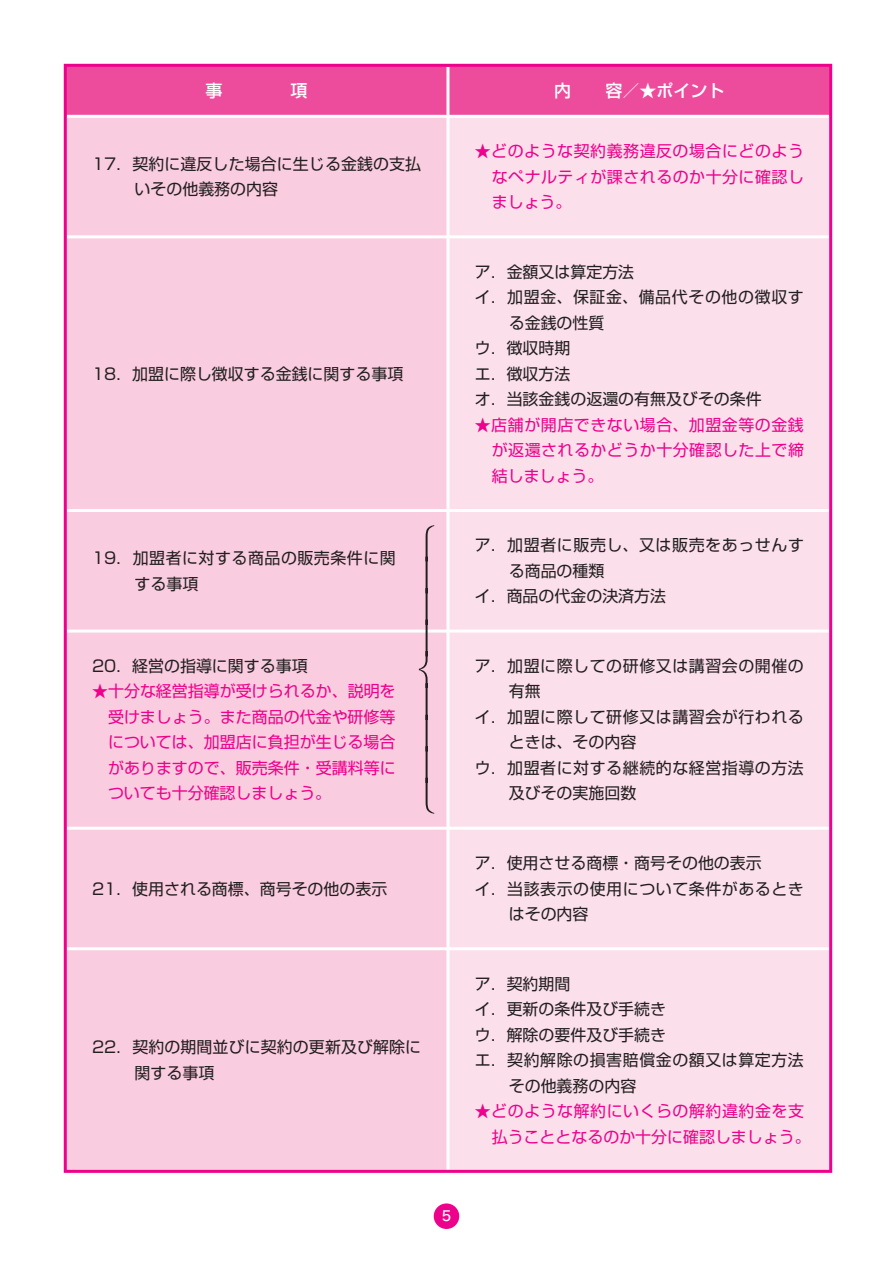
<style>
.page{position:relative;width:893px;height:1263px;background:#fff}
.page>*{position:absolute;margin:0;border:0;box-sizing:border-box;transform-origin:0 0}
.杮暥{font:500 16.95px "Shin Go Pro";color:#fff}
.杮暥-2{font:15.9px/25.5px "Shin Go Pro";letter-spacing:.03em;color:#ed028c;text-align:justify}
.杮暥-3{font:15.9px/25.5px "Shin Go Pro";color:#231f20}
.杮暥-4{font:15.9px/25.5px "Shin Go Pro";letter-spacing:.035em;color:#231f20}
.杮暥-5{font:15.9px/25.5px "Shin Go Pro";letter-spacing:.04em;color:#231f20}
.杮暥-6{font:13.8px "Hira Kaku Std W5";color:#fff}
</style>
<div class="page">
<div style="left:434px;top:1203px;width:25px;height:26px;background:#ed028c;border-radius:50%"></div>
<div style="left:67px;top:67px;width:762px;height:48px;background:#ed4c9c"></div>
<div style="left:67px;top:118px;width:379px;height:1052px;background:#f9ccdf"></div>
<div style="left:449px;top:118px;width:380px;height:1052px;background:#fbdfeb"></div>
<hr style="left:446px;top:67px;width:3px;height:48px;background:#fff">
<hr style="left:67px;top:235px;width:382px;height:3px;background:#fff">
<hr style="left:449px;top:235px;width:380px;height:3px;background:#fff">
<hr style="left:67px;top:509px;width:382px;height:3px;background:#fff">
<hr style="left:449px;top:509px;width:380px;height:3px;background:#fff">
<hr style="left:67px;top:630px;width:382px;height:3px;background:#fff">
<hr style="left:449px;top:630px;width:380px;height:3px;background:#fff">
<hr style="left:67px;top:827px;width:382px;height:3px;background:#fff">
<hr style="left:449px;top:827px;width:380px;height:3px;background:#fff">
<hr style="left:67px;top:947px;width:382px;height:3px;background:#fff">
<hr style="left:449px;top:947px;width:380px;height:3px;background:#fff">
<hr style="left:64px;top:64px;width:384px;height:3px;background:#ed028c">
<hr style="left:64px;top:67px;width:3px;height:49px;background:#ed028c">
<hr style="left:448px;top:64px;width:384px;height:3px;background:#ed028c">
<hr style="left:829px;top:67px;width:3px;height:49px;background:#ed028c">
<hr style="left:64px;top:116px;width:3px;height:121px;background:#ed028c">
<hr style="left:829px;top:116px;width:3px;height:121px;background:#ed028c">
<hr style="left:64px;top:237px;width:3px;height:273px;background:#ed028c">
<hr style="left:829px;top:237px;width:3px;height:273px;background:#ed028c">
<hr style="left:64px;top:510px;width:3px;height:121px;background:#ed028c">
<hr style="left:829px;top:510px;width:3px;height:121px;background:#ed028c">
<hr style="left:64px;top:631px;width:3px;height:197px;background:#ed028c">
<hr style="left:829px;top:631px;width:3px;height:197px;background:#ed028c">
<hr style="left:64px;top:828px;width:3px;height:121px;background:#ed028c">
<hr style="left:829px;top:828px;width:3px;height:121px;background:#ed028c">
<hr style="left:64px;top:949px;width:3px;height:221px;background:#ed028c">
<hr style="left:829px;top:949px;width:3px;height:221px;background:#ed028c">
<hr style="left:64px;top:1170px;width:384px;height:3px;background:#ed028c">
<hr style="left:448px;top:1170px;width:384px;height:3px;background:#ed028c">
<svg style="left:419px;top:525px;width:15px;height:289px;background:#dab4c4"></svg>
<p class="杮暥-3" style="left:135px;top:149px;width:288px;text-indent:-43px">17．契約に違反した場合に生じる金銭の支払いその他義務の内容</p>
<p class="杮暥-3" style="left:92px;top:359px;width:313px">18．加盟に際し徴収する金銭に関する事項</p>
<p class="杮暥-4" style="left:135px;top:543px;width:263px;text-indent:-43px">19．加盟者に対する商品の販売条件に関する事項</p>
<p class="杮暥-3" style="left:92px;top:651px;width:217px">20．経営の指導に関する事項</p>
<p class="杮暥-2" style="left:108px;top:677px;width:289px;text-indent:-16px">★十分な経営指導が受けられるか、説明を受けましょう。また商品の代金や研修等については、加盟店に負担が生じる場合がありますので、販売条件・受講料等についても十分確認しましょう。</p>
<p class="杮暥-3" style="left:92px;top:874px;width:297px">21．使用される商標、商号その他の表示</p>
<p class="杮暥-3" style="left:135px;top:1033px;width:288px;text-indent:-43px">22．契約の期間並びに契約の更新及び解除に関する事項</p>
<p class="杮暥" style="left:554px;top:77px;width:172px">内　　容／★ポイント</p>
<p class="杮暥-2" style="left:492px;top:136px;width:314px;text-indent:-17px">★どのような契約義務違反の場合にどのようなペナルティが課されるのか十分に確認しましょう。</p>
<p class="杮暥-3" style="left:475px;top:257px;width:161px">ア．金額又は算定方法</p>
<p class="杮暥-5" style="left:509px;top:282px;width:297px;text-indent:-34px">イ．加盟金、保証金、備品代その他の徴収する金銭の性質</p>
<p class="杮暥-3" style="left:475px;top:333px;width:97px">ウ．徴収時期</p>
<p class="杮暥-3" style="left:475px;top:359px;width:97px">エ．徴収方法</p>
<p class="杮暥-3" style="left:475px;top:385px;width:289px">オ．当該金銭の返還の有無及びその条件</p>
<p class="杮暥-2" style="left:492px;top:410px;width:314px;text-indent:-17px">★店舗が開店できない場合、加盟金等の金銭が返還されるかどうか十分確認した上で締結しましょう。</p>
<p class="杮暥-5" style="left:509px;top:531px;width:297px;text-indent:-34px">ア．加盟者に販売し、又は販売をあっせんする商品の種類</p>
<p class="杮暥-3" style="left:475px;top:582px;width:193px">イ．商品の代金の決済方法</p>
<p class="杮暥-4" style="left:509px;top:651px;width:297px;text-indent:-34px">ア．加盟に際しての研修又は講習会の開催の有無</p>
<p class="杮暥-4" style="left:509px;top:702px;width:297px;text-indent:-34px">イ．加盟に際して研修又は講習会が行われるときは、その内容</p>
<p class="杮暥-4" style="left:509px;top:753px;width:297px;text-indent:-34px">ウ．加盟者に対する継続的な経営指導の方法及びその実施回数</p>
<p class="杮暥-3" style="left:475px;top:848px;width:289px">ア．使用させる商標・商号その他の表示</p>
<p class="杮暥-4" style="left:509px;top:874px;width:297px;text-indent:-34px">イ．当該表示の使用について条件があるときはその内容</p>
<p class="杮暥-3" style="left:475px;top:969px;width:97px">ア．契約期間</p>
<p class="杮暥-3" style="left:475px;top:994px;width:193px">イ．更新の条件及び手続き</p>
<p class="杮暥-3" style="left:475px;top:1020px;width:193px">ウ．解除の要件及び手続き</p>
<p class="杮暥-4" style="left:509px;top:1045px;width:297px;text-indent:-34px">エ．契約解除の損害賠償金の額又は算定方法その他義務の内容</p>
<p class="杮暥-2" style="left:492px;top:1096px;width:320px;text-indent:-17px">★どのような解約にいくらの解約違約金を支払うこととなるのか十分に確認しましょう。</p>
<p class="杮暥-6" style="left:442px;top:1206px;width:11px">5</p>
</div>
